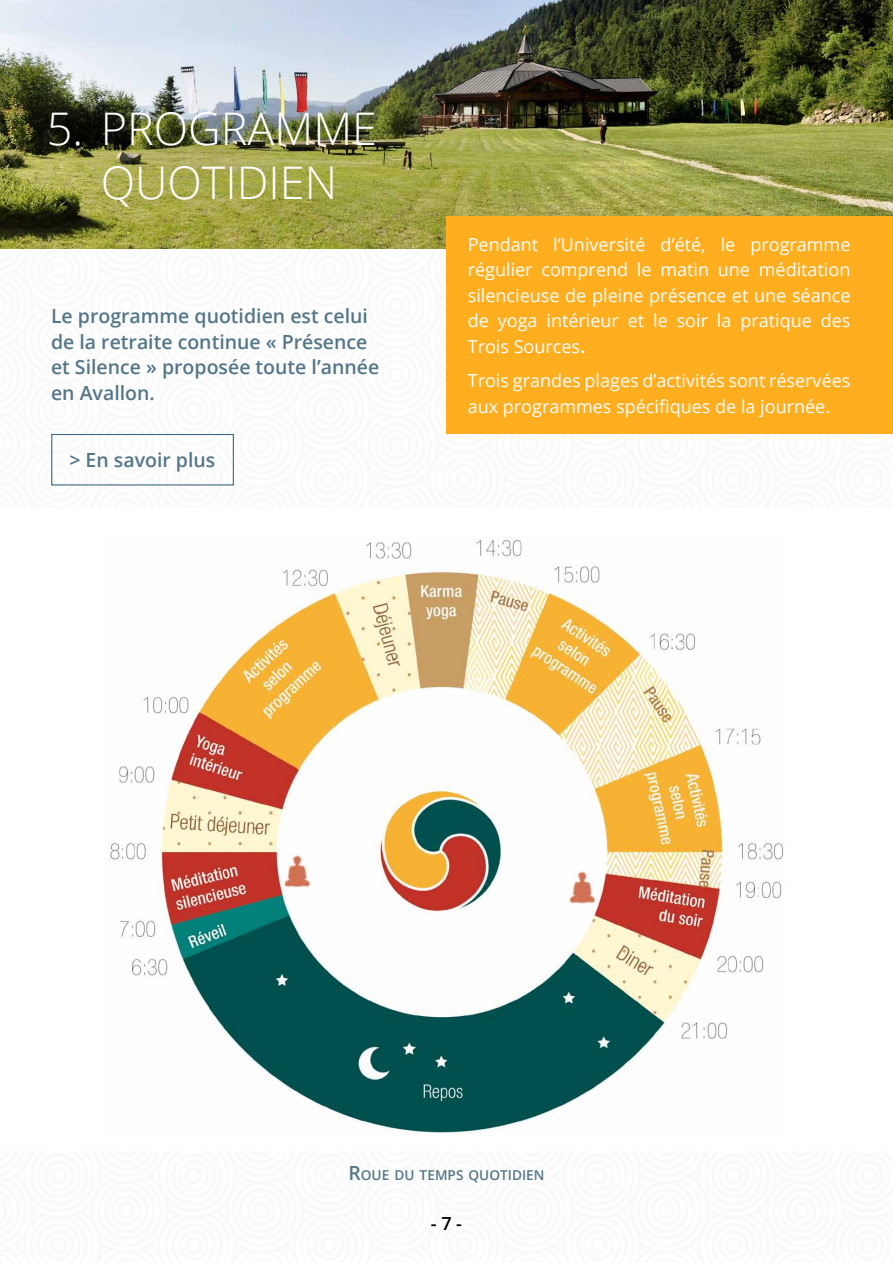
<style>
.page{position:relative;width:893px;height:1263px;background:#fff}
.page>*{position:absolute;margin:0;border:0;box-sizing:border-box;transform-origin:0 0}
.t1{font:300 45px/54px "Open Sans";color:#fff}
.t2{font:600 19.5px/25.5px "Open Sans";color:#547687}
.t3{font:18px/25.5px "Open Sans";color:#fff;text-align:justify}
.t4{font:600 18px "Open Sans";color:#000}
.t5{font:600 13.65px "Open Sans";color:#547687}
.s1{font-weight:600;font-size:19.5px}
.s2{font-size:19.5px}
</style>
<div class="page">
<img style="left:0;top:0;width:893px;height:249px">
<div style="left:446px;top:216px;width:447px;height:218px;background:#ffae20"></div>
<img style="left:110px;top:538px;width:674px;height:597px">
<div style="left:51px;top:434px;width:183px;height:51px;border:1px solid #41687c"></div>
<h1 class="t1" style="left:47px;top:100px;width:67px">5. PROGRAMME<br>QUOTI</h1>
<h1 class="t1" style="left:237px;top:154px;width:53px">DIEN</h1>
<p class="t2" style="left:51px;top:303px;width:330px">Le programme quotidien est celui de la retraite continue « Présence et Silence » proposée toute l’année en Avallon.</p>
<p class="t2" style="left:69px;top:447px;width:148px">&gt; En savoir plus</p>
<p class="t3" style="left:468px;top:231px;width:384px">Pendant l’Université d’été, le programme régulier comprend le matin une méditation silencieuse de pleine présence et une séance de yoga intérieur et le soir la pratique des Trois Sources<span class="s1">.</span></p>
<p class="t3" style="left:468px;top:367px;width:384px">Trois grandes plages d’activités sont réservées aux programmes spécifiques de la journée.</p>
<p class="t5" style="left:348px;top:1166px;width:195px"><span class="s2">R</span>OUE DU TEM PS QUOTI DI EN</p>
<p class="t4" style="left:431px;top:1211px;width:33px">- 7 -</p>
</div>
